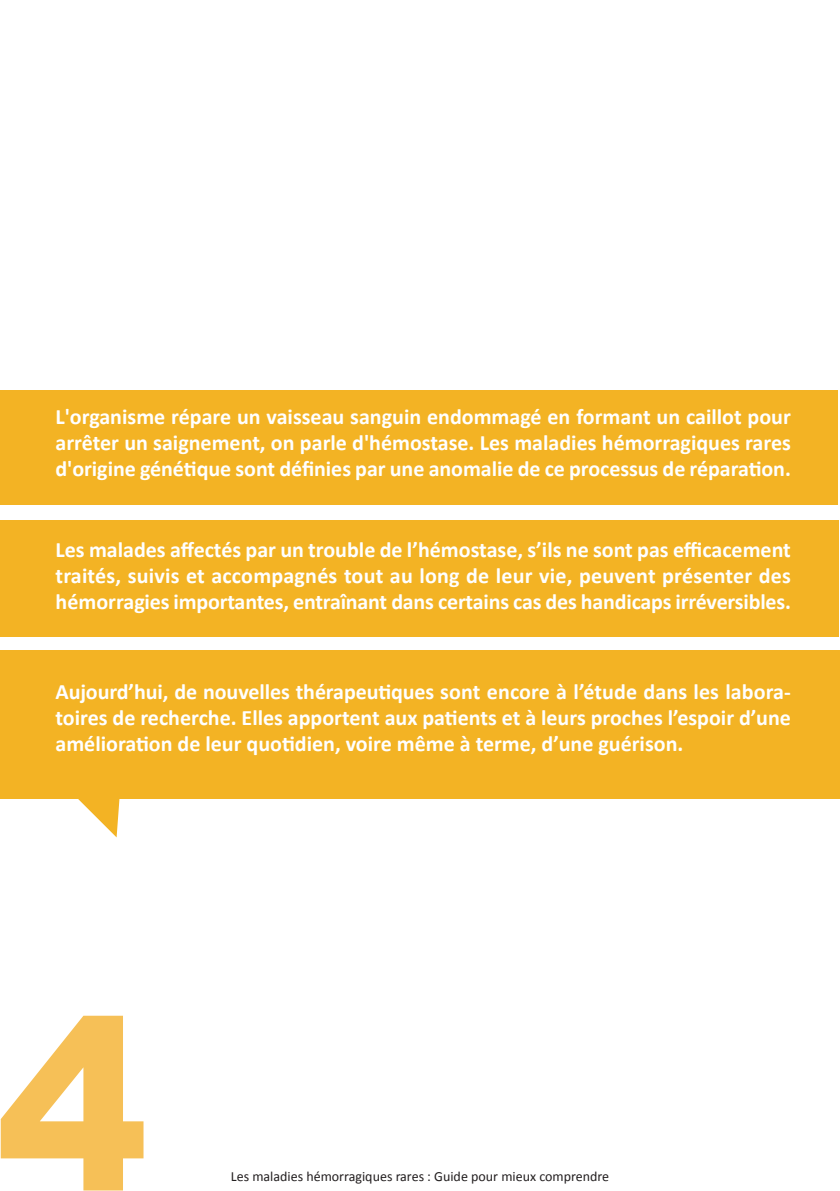
<style>
.page{position:relative;width:840px;height:1191px;background:#fff}
.page>*{position:absolute;margin:0;border:0;box-sizing:border-box;transform-origin:0 0}
.t1{font:900 240px "Arial";color:#f6c057;scale:.95 1}
.t2{font:700 22px/26px "Calibri";color:#fff;text-align:justify}
.t3{font:14px "Calibri";color:#231f20}
</style>
<div class="page">
<div style="left:0;top:391px;width:836px;height:114px;background:#f3b324"></div>
<div style="left:0;top:650px;width:839px;height:148px;background:#f3b324"></div>
<svg style="left:76px;top:798px;width:43px;height:39px"></svg>
<div style="left:0;top:520px;width:838px;height:116px;background:#f3b324"></div>
<p class="t2" style="left:55px;top:405px;width:736px">L'organisme répare un vaisseau sanguin endommagé en formant un caillot pour arrêter un saignement, on parle d'hémostase. Les maladies hémorragiques rares d'origine génétique sont définies par une anomalie de ce processus de réparation.</p>
<p class="t2" style="left:55px;top:539px;width:736px">Les malades affectés par un trouble de l’hémostase, s’ils ne sont pas efficacement traités, suivis et accompagnés tout au long de leur vie, peuvent présenter des hémorragies importantes, entraînant dans certains cas des handicaps irréversibles.</p>
<p class="t2" style="left:55px;top:680px;width:736px">Aujourd’hui, de nouvelles thérapeutiques sont encore à l’étude dans les labora&shy;toires de recherche. elles apportent aux patients et à leurs proches l’espoir d’une amélioration de leur quotidien, voire même à terme, d’une guérison.</p>
<h1 class="t1" style="left:-4px;top:926px;width:162px">4</h1>
<p class="t3" style="left:231px;top:1170px;width:379px">Les maladies hémorragiques rares : Guide pour mieux comprendre</p>
</div>
